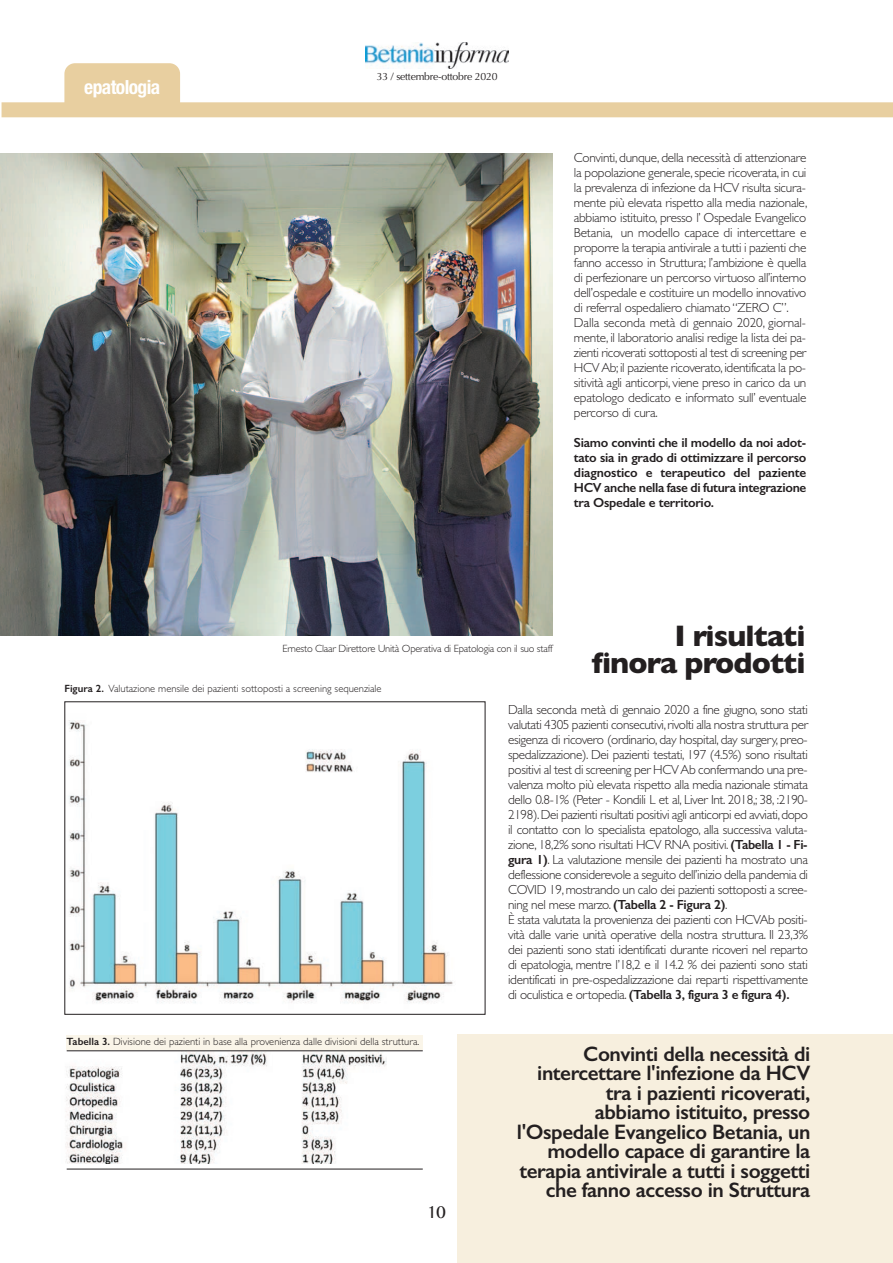
<style>
.page{position:relative;width:893px;height:1263px;background:#fff}
.page>*{position:absolute;margin:0;border:0;box-sizing:border-box;transform-origin:0 0}
.t1{font:700 30px/27px "Gill Sans";letter-spacing:-.03em;color:#231f20;text-align:right}
.t2{font:600 21px/19.5px "Gill Sans";letter-spacing:-.02em;color:#231f20;text-align:right}
.t3{font:700 condensed 19.5px "Helvetica Neue";letter-spacing:-.03em;color:#fff}
.t4{font:18px "Lao MN";color:#231f20}
.t5{font:300 13.2px/15px "Gill Sans";letter-spacing:-.025em;color:#231f20}
.t6{font:600 13.2px/15px "Gill Sans";letter-spacing:-.025em;color:#231f20;text-align:justify}
.t7{font:300 10.5px "Gill Sans";color:#231f20}
.t8{font:300 10.5px "Gill Sans";letter-spacing:-.02em;color:#231f20}
.t9{font:10.5px "Optima";letter-spacing:-.02em;color:#231f20}
.s1{font-weight:600}
</style>
<div class="page">
<div style="left:457px;top:1034px;width:436px;height:229px;background:#f7efde"></div>
<div style="left:64px;top:63px;width:116px;height:50px;background:#e8cfa0;border-radius:11px"></div>
<img style="left:365px;top:42px;width:144px;height:27px">
<div style="left:2px;top:102px;width:891px;height:15px;background:#e8cfa0"></div>
<img style="left:0;top:153px;width:552px;height:483px">
<img style="left:69px;top:720px;width:384px;height:283px">
<div style="left:67px;top:1035px;width:356px;height:15px;background:#faf5e9"></div>
<img style="left:65px;top:1051px;width:322px;height:112px">
<hr style="left:67px;top:1050px;width:356px;height:1px;background:#231f20">
<hr style="left:67px;top:1169px;width:356px;height:1px;background:#231f20">
<h3 class="t3" style="left:84px;top:80px;width:77px">epatologia</h3>
<p class="t9" style="left:377px;top:71px;width:122px">33 / settembre-ottobre 2020</p>
<p class="t5" style="left:574px;top:152px;width:235px">Convinti, dunque, della necessità di attenzionare la popolazione generale, specie ricoverata, in cui la prevalenza di infezione da HCV risulta sicura&shy;mente più elevata rispetto alla media nazionale, abbiamo istituito, presso l’ Ospedale Evangelico Betania, un modello capace di intercettare e proporre la terapia antivirale a tutti i pazienti che fanno accesso in Struttura; l’ambizione è quella di perfezionare un percorso virtuoso all’interno dell’ospedale e costituire un modello innovativo di referral ospedaliero chiamato “ZERO C”.<br>Dalla seconda metà di gennaio 2020, giornal&shy;mente, il laboratorio analisi redige la lista dei pa&shy;zienti ricoverati sottoposti al test di screening per HCV Ab; il paziente ricoverato, identificata la po&shy;sitività agli anticorpi, viene preso in carico da un epatologo dedicato e informato sull’ eventuale percorso di cura.</p>
<p class="t6" style="left:574px;top:437px;width:234px">Siamo convinti che il modello da noi adot&shy;tato sia in grado di ottimizzare il percorso diagnostico e terapeutico del paziente HCV anche nella fase di futura integrazione tra Ospedale e territorio.</p>
<p class="t8" style="left:282px;top:645px;width:272px">Ernesto Claar Direttore Unità Operativa di Epatologia con il suo staff</p>
<p class="t7" style="left:64px;top:685px;width:319px"><span class="s1">Figura 2.</span> Valutazione mensile dei pazienti sottoposti a screening sequenziale</p>
<h1 class="t1" style="left:592px;top:625px;width:215px">I risultati finora prodotti</h1>
<p class="t7" style="left:67px;top:1038px;width:354px"><span class="s1">Tabella 3.</span> Divisione dei pazienti in base alla provenienza dalle divisioni della struttura.</p>
<h3 class="t4" style="left:427px;top:1202px;width:21px">10</h3>
<p class="t5" style="left:508px;top:703px;width:301px">Dalla seconda metà di gennaio 2020 a fine giugno, sono stati valutati 4305 pazienti consecutivi, rivolti alla nostra struttura per esigenza di ricovero (ordinario, day hospital, day surgery, preo&shy;spedalizzazione). Dei pazienti testati, 197 (4.5%) sono risultati positivi al test di screening per HCV Ab confermando una pre&shy;valenza molto più elevata rispetto alla media nazionale stimata dello 0.8-1% (Peter - Kondili L et al, Liver Int. 2018,; 38, :2190- 2198). Dei pazienti risultati positivi agli anticorpi ed avviati, dopo il contatto con lo specialista epatologo, alla successiva valuta&shy;zione, 18,2% sono risultati HCV RNA positivi. <span class="s1">(Tabella 1 - Fi&shy;gura 1)</span>. La valutazione mensile dei pazienti ha mostrato una deflessione considerevole a seguito dell’inizio della pandemia di COVID 19, mostrando un calo dei pazienti sottoposti a scree&shy;ning nel mese marzo. <span class="s1">(Tabella 2 - Figura 2)</span>.<br>È stata valutata la provenienza dei pazienti con HCVAb positi&shy;vità dalle varie unità operative della nostra struttura. Il 23,3% dei pazienti sono stati identificati durante ricoveri nel reparto di epatologia, mentre l’18,2 e il 14.2 % dei pazienti sono stati identificati in pre-ospedalizzazione dai reparti rispettivamente di oculistica e ortopedia. <span class="s1">(Tabella 3, figura 3 e figura 4).</span></p>
<p class="t2" style="left:517px;top:1046px;width:295px">Convinti della necessità di intercettare l'infezione da HCV tra i pazienti ricoverati,<br>abbiamo istituito, presso l'Ospedale Evangelico Betania, un modello capace di garantire la terapia antivirale a tutti i soggetti che fanno accesso in Struttura</p>
</div>
